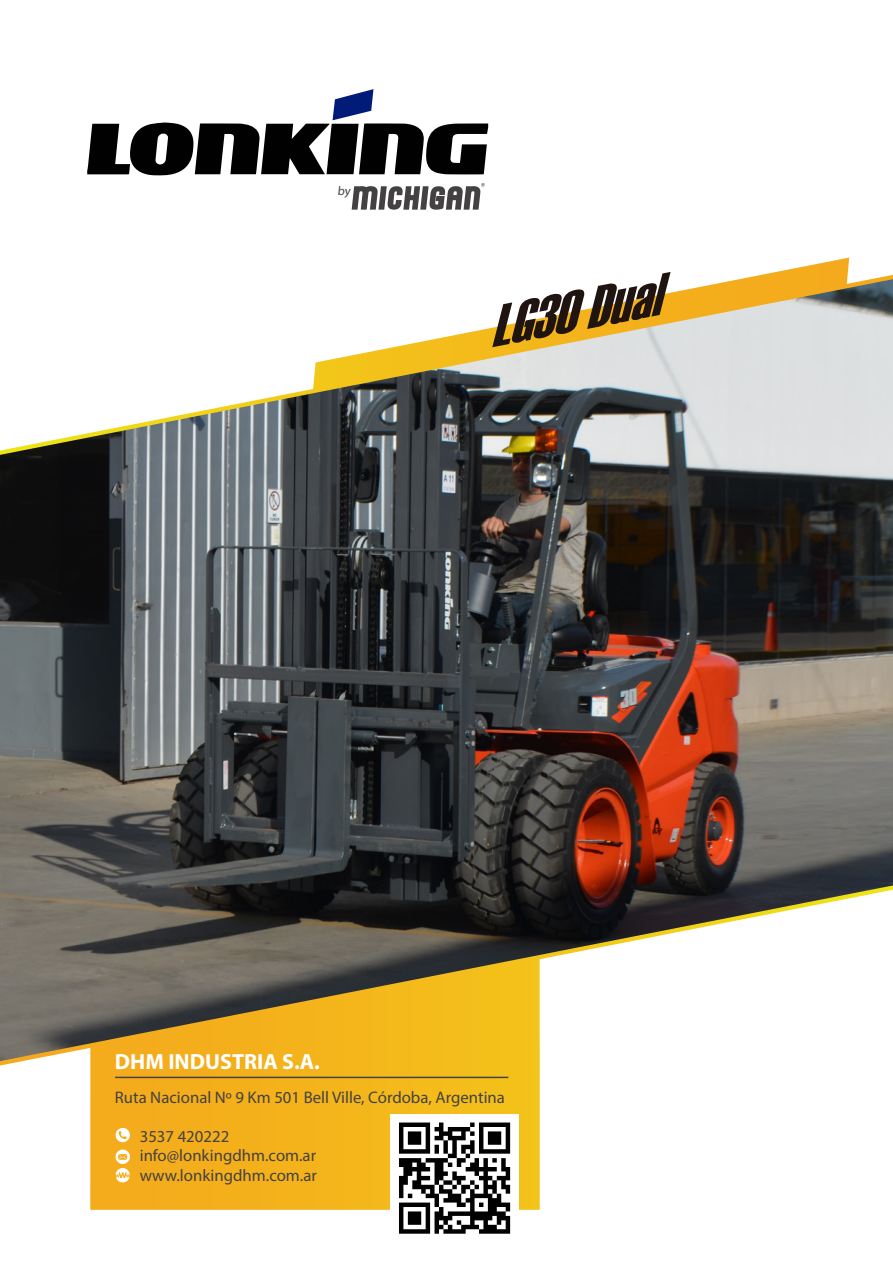
<style>
.page{position:relative;width:893px;height:1263px;background:#fff}
.page>*{position:absolute;margin:0;border:0;box-sizing:border-box;transform-origin:0 0}
.t1{font:italic 57.45px "Haettenschweiler";color:#1f1410;scale:1.04 1}
.t2{font:700 22.05px "Myriad Pro";color:#fff}
.t3{font:16.8px/19.5px "Myriad Pro";color:#434141}
.t4{font:12.45px "Myriad Pro";color:#434141}
</style>
<div class="page">
<img style="left:0;top:455px;width:893px;height:430px">
<svg style="left:0;top:258px;width:893px;height:197px"></svg>
<svg style="left:0;top:885px;width:893px;height:325px"></svg>
<hr style="left:115px;top:1077px;width:393px;height:1px;background:#434141">
<svg style="left:115px;top:1149px;width:16px;height:34px"></svg>
<svg style="left:116px;top:1128px;width:14px;height:14px"></svg>
<svg style="left:87px;top:89px;width:401px;height:87px"></svg>
<div style="left:390px;top:1114px;width:129px;height:128px;background:#fff"></div>
<svg style="left:399px;top:1122px;width:111px;height:112px"></svg>
<svg style="left:352px;top:183px;width:133px;height:27px"></svg>
<p class="t4" style="left:338px;top:183px;width:16px">by</p>
<h1 class="t1" style="left:480px;top:290px;width:167px;rotate:-11deg">LG30 Dual</h1>
<h2 class="t2" style="left:115px;top:1047px;width:207px">DHM INDUSTRIA S.A.</h2>
<p class="t3" style="left:115px;top:1087px;width:392px">Ruta Nacional Nº 9 Km 501 Bell Ville, Córdoba, Argentina</p>
<p class="t3" style="left:140px;top:1126px;width:179px">3537 420222 info@lonkingdhm.com.ar www.lonkingdhm.com.ar</p>
</div>
